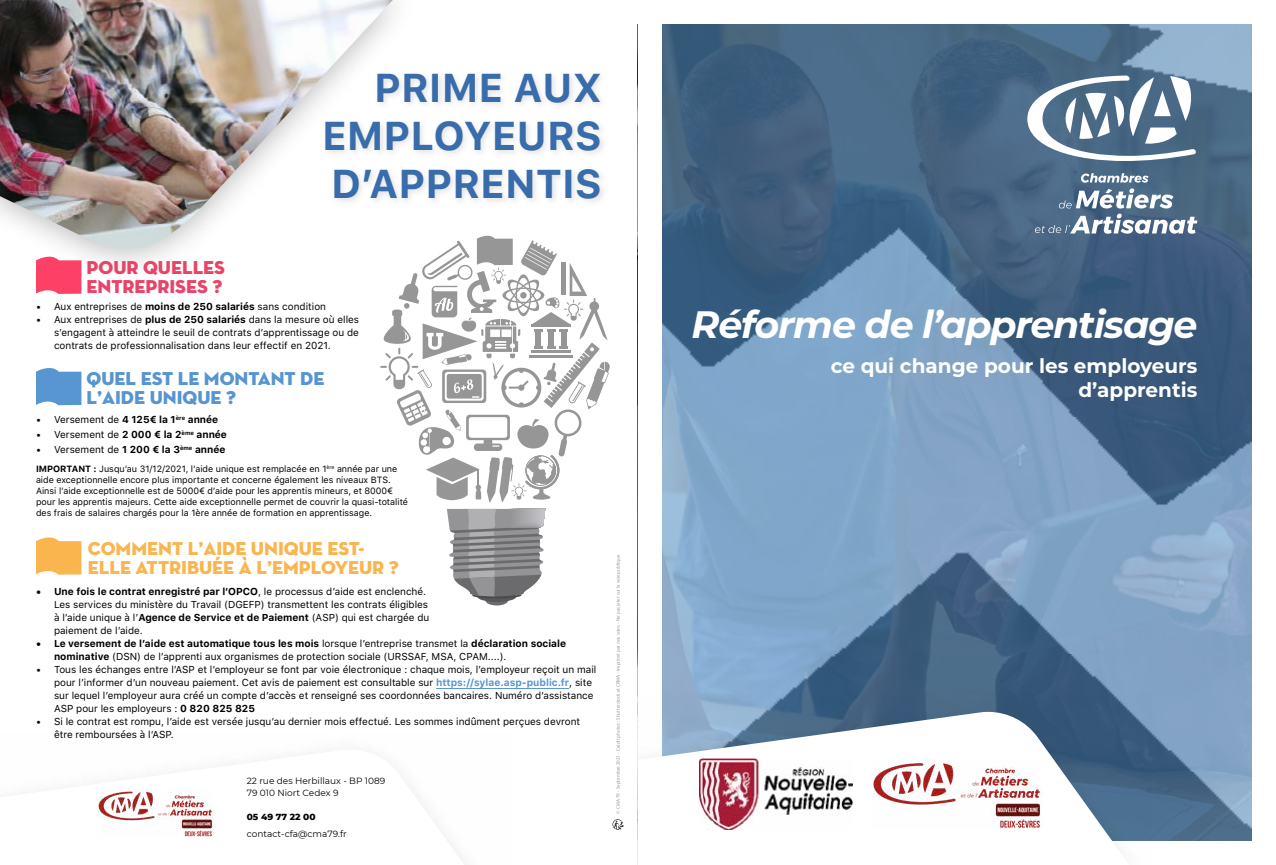
<style>
.page{position:relative;width:1276px;height:865px;background:#fff}
.page>*{position:absolute;margin:0;border:0;box-sizing:border-box;transform-origin:0 0}
.t1{font:700 40px/48px "SF Pro Text";color:#396caa;text-align:justify}
.t2{font:italic 700 38px "Montserrat";letter-spacing:-.03em;color:#fff}
.t3{font:700 20px/24px "Montserrat";color:#fff;text-align:right}
.t4{font:19px/19px "Neutra Disp Titling";color:#f9b54f}
.t5{font:19px/19px "Neutra Disp Titling";color:#5795d0}
.t6{font:19px/19px "Neutra Disp Titling";color:#e94368}
.t7{font:10px/13px "SF Pro Text";color:#000}
.t8{font:700 10px "SF Pro Text";color:#000}
.t9{font:9px/11px "SF Pro Text";color:#000}
.t10{font:9px/12px "Montserrat";color:#000}
.t11{font:800 9px "Montserrat";color:#000}
.t12{font:5px "Myriad Pro";color:#9d9d9c}
.s1{font-weight:700}
.s2{font-weight:400}
.s3{font-weight:700;color:#5795d0}
</style>
<div class="page">
<img style="left:663px;top:25px;width:588px;height:815px">
<img style="left:662px;top:694px;width:489px;height:147px">
<svg style="left:662px;top:712px;width:467px;height:129px"></svg>
<svg style="left:1035px;top:173px;width:162px;height:61px"></svg>
<svg style="left:1027px;top:75px;width:169px;height:86px"></svg>
<img style="left:0;top:0;width:393px;height:255px">
<img style="left:699px;top:758px;width:153px;height:71px">
<div style="left:322px;top:70px;width:285px;height:136px;background:#dcdcdc;opacity:.75"></div>
<svg style="left:380px;top:232px;width:230px;height:271px"></svg>
<div style="left:485px;top:595px;width:23px;height:10px;background:#6b6b6e;border-radius:50%"></div>
<div style="left:477px;top:591px;width:39px;height:11px;background:#575759;border-radius:50%"></div>
<svg style="left:447px;top:509px;width:98px;height:89px;background:#9b9b9d"></svg>
<svg style="left:36px;top:252px;width:45px;height:42px"></svg>
<svg style="left:36px;top:368px;width:45px;height:37px;background:#67a0d5"></svg>
<svg style="left:36px;top:537px;width:45px;height:37px;background:#fabc61"></svg>
<hr style="left:436px;top:688px;width:133px;height:1px;background:#5795d0">
<svg style="left:612px;top:819px;width:12px;height:11px"></svg>
<img style="left:871px;top:758px;width:171px;height:71px">
<img style="left:97px;top:789px;width:117px;height:48px">
<h1 class="t1" style="left:322px;top:62px;width:281px;text-indent:52px">PRIME AUX EMPLOYEURS D’APPRENTIS</h1>
<h3 class="t6" style="left:86px;top:258px;width:140px">POUR QUELLES<br>ENTREPRISES ?</h3>
<p class="t7" style="left:36px;top:300px;width:291px">• Aux entreprises de <span class="s1">moins de 250 salariés</span> sans condition</p>
<p class="t7" style="left:54px;top:313px;width:307px;text-align:justify;text-indent:-18px">• Aux entreprises de <span class="s1">plus de 250 salariés</span> dans la mesure où elles s’engagent à atteindre le seuil de contrats d’apprentissage ou de contrats de professionnalisation dans leur effectif en 2021.</p>
<h3 class="t5" style="left:86px;top:369px;width:239px">QUEL EST LE MONTANT DE<br>L’AIDE UNIQUE ?</h3>
<p class="t8" style="left:36px;top:412px;width:184px"><span class="s2">• Versement de</span> 4 125€ la 1<sup>ère</sup> année</p>
<p class="t8" style="left:36px;top:427px;width:192px"><span class="s2">• Versement de</span> 2 000 € la 2<sup>ème</sup> année</p>
<p class="t8" style="left:36px;top:442px;width:191px"><span class="s2">• Versement de</span> 1 200 € la 3<sup>ème</sup> année</p>
<p class="t9" style="left:36px;top:463px;width:373px"><span class="s1">IMPORTANT :</span> Jusqu’au 31/12/2021, l’aide unique est remplacée en 1<sup>ère</sup> année par une aide exceptionnelle encore plus importante et concerne également les niveaux BTS.<br>Ainsi l’aide exceptionnelle est de 5000€ d’aide pour les apprentis mineurs, et 8000€ pour les apprentis majeurs. Cette aide exceptionnelle permet de couvrir la quasi-totalité des frais de salaires chargés pour la 1ère année de formation en apprentissage.</p>
<h3 class="t4" style="left:88px;top:539px;width:312px">COMMENT L’AIDE UNIQUE EST-<br>ELLE ATTRIBUÉE À L’EMPLOYEUR ?</h3>
<p class="t7" style="left:54px;top:584px;width:377px;text-indent:-18px"><span class="s1">• Une fois le contrat enregistré par l’OPCO</span>, le processus d’aide est enclenché.<br>Les services du ministère du Travail (DGEFP) transmettent les contrats éligibles à l’aide unique à l’<span class="s1">Agence de Service et de Paiement</span> (ASP) qui est chargée du paiement de l’aide.</p>
<p class="t7" style="left:54px;top:636px;width:513px;text-indent:-18px"><span class="s1">• Le versement de l’aide est automatique tous les mois</span> lorsque l’entreprise transmet la <span class="s1">déclaration sociale nominative</span> (DSN) de l’apprenti aux organismes de protection sociale (URSSAF, MSA, CPAM....).</p>
<p class="t7" style="left:54px;top:662px;width:544px;text-indent:-18px">• Tous les échanges entre l’ASP et l’employeur se font par voie électronique : chaque mois, l’employeur reçoit un mail pour l’informer d’un nouveau paiement. Cet avis de paiement est consultable sur <span class="s3">https://sylae.asp-public.fr</span>, site sur lequel l’employeur aura créé un compte d’accès et renseigné ses coordonnées bancaires. Numéro d’assistance ASP pour les employeurs : <span class="s1">0 820 825 825</span></p>
<p class="t7" style="left:54px;top:714px;width:527px;text-indent:-18px">• Si le contrat est rompu, l’aide est versée jusqu’au dernier mois effectué. Les sommes indûment perçues devront être remboursées à l’ASP.</p>
<p class="t10" style="left:247px;top:774px;width:140px">22 rue des Herbillaux - BP 1089<br>79 010 Niort Cedex 9</p>
<p class="t11" style="left:247px;top:809px;width:70px">05 49 77 22 00</p>
<p class="t10" style="left:247px;top:827px;width:101px">contact-cfa@cma79.fr</p>
<p class="t12" style="left:615px;top:813px;width:260px;rotate:-90deg">© CMA 79 - Septembre 2021 - Crédit photos : Shutterstock et CRMA - Imprimé par nos soins - Ne pas jeter sur la voie publique</p>
<h2 class="t2" style="left:691px;top:297px;width:507px">Réforme de l’apprentisage</h2>
<h3 class="t3" style="left:830px;top:353px;width:368px">ce qui change pour les employeurs d’apprentis</h3>
</div>
